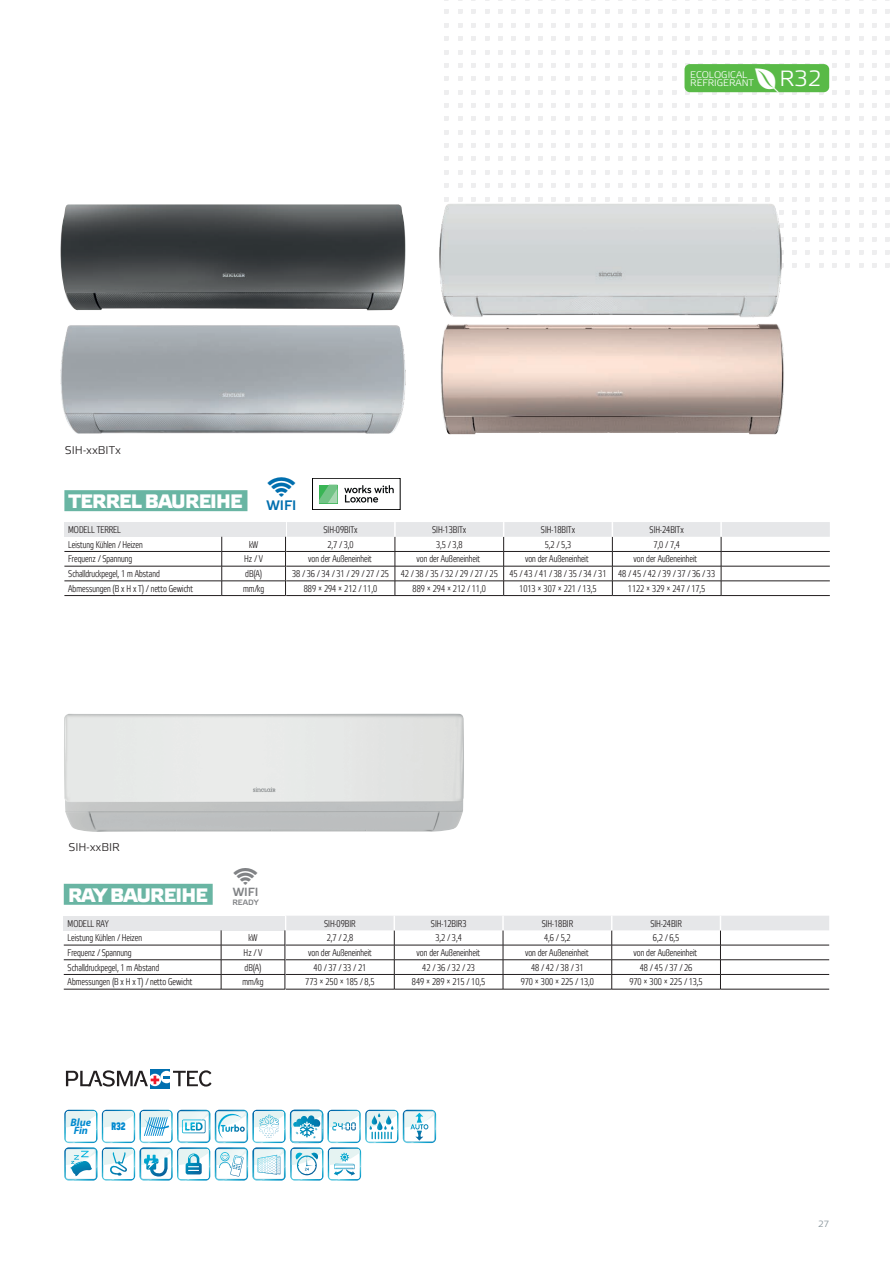
<style>
.page{position:relative;width:893px;height:1263px;background:#fff}
.page>*{position:absolute;margin:0;border:0;box-sizing:border-box;transform-origin:0 0}
.t1{font:22.05px "Etelka Light Pro";color:#fff}
.t2{font:700 19.5px "Etelka Medium Pro";letter-spacing:-.04em;color:#fff}
.t3{font:13.8px "Etelka Medium Pro";color:#006faf}
.t4{font:11.85px "Etelka Medium Pro";color:#808285}
.t5{font:11.25px "Etelka Light Pro";color:#231f20}
.t6{font:italic 700 10.8px/7.6px "Myriad Pro";color:#0089cf}
.t7{font:10.8px "Header 15";color:#0089cf}
.t8{font:9.75px/14.7px "Etelka Narrow Light Pro";color:#231f20}
.t9{font:9.45px/8.7px "Etelka Light Pro";color:#fff}
.t10{font:9px "Etelka Light Pro";color:#828f96}
.t11{font:7.8px "Etelka Medium Pro";color:#808285}
</style>
<div class="page">
<svg style="left:444px;top:0;width:446px;height:267px"></svg>
<hr style="left:286px;top:595px;width:109px;height:1px;background:#231f20">
<hr style="left:395px;top:595px;width:109px;height:1px;background:#231f20">
<hr style="left:504px;top:595px;width:108px;height:1px;background:#231f20">
<hr style="left:612px;top:595px;width:109px;height:1px;background:#231f20">
<hr style="left:721px;top:595px;width:109px;height:1px;background:#231f20">
<hr style="left:286px;top:989px;width:108px;height:1px;background:#231f20">
<hr style="left:394px;top:989px;width:109px;height:1px;background:#231f20">
<hr style="left:503px;top:989px;width:109px;height:1px;background:#231f20">
<hr style="left:612px;top:989px;width:108px;height:1px;background:#231f20">
<hr style="left:720px;top:989px;width:109px;height:1px;background:#231f20">
<div style="left:151px;top:1069px;width:19px;height:19px;background:#006faf"></div>
<svg style="left:66px;top:1070px;width:146px;height:16px"></svg>
<svg style="left:64px;top:1110px;width:372px;height:71px"></svg>
<div style="left:684px;top:64px;width:145px;height:28px;background:#59ba47;border-radius:5px"></div>
<img style="left:64px;top:714px;width:400px;height:118px">
<img style="left:60px;top:204px;width:346px;height:107px">
<img style="left:60px;top:325px;width:346px;height:109px">
<img style="left:439px;top:199px;width:368px;height:119px">
<img style="left:441px;top:324px;width:343px;height:111px">
<div style="left:64px;top:490px;width:183px;height:21px;background:#69b5a3"></div>
<div style="left:64px;top:522px;width:222px;height:15px;background:#e6e7e9"></div>
<hr style="left:64px;top:551px;width:158px;height:1px;background:#231f20">
<hr style="left:64px;top:581px;width:158px;height:1px;background:#231f20">
<hr style="left:222px;top:551px;width:64px;height:1px;background:#231f20">
<hr style="left:64px;top:566px;width:158px;height:1px;background:#231f20">
<hr style="left:222px;top:566px;width:64px;height:1px;background:#231f20">
<hr style="left:222px;top:581px;width:64px;height:1px;background:#231f20">
<svg style="left:221px;top:537px;width:1px;height:58px"></svg>
<svg style="left:285px;top:522px;width:545px;height:73px"></svg>
<hr style="left:64px;top:595px;width:158px;height:1px;background:#231f20">
<hr style="left:222px;top:595px;width:64px;height:1px;background:#231f20">
<div style="left:64px;top:916px;width:221px;height:14px;background:#e6e7e9"></div>
<hr style="left:64px;top:945px;width:157px;height:1px;background:#231f20">
<hr style="left:64px;top:974px;width:157px;height:1px;background:#231f20">
<hr style="left:221px;top:945px;width:64px;height:1px;background:#231f20">
<hr style="left:64px;top:959px;width:157px;height:1px;background:#231f20">
<hr style="left:221px;top:959px;width:64px;height:1px;background:#231f20">
<hr style="left:221px;top:974px;width:64px;height:1px;background:#231f20">
<svg style="left:221px;top:930px;width:1px;height:59px"></svg>
<svg style="left:285px;top:916px;width:544px;height:73px"></svg>
<hr style="left:64px;top:989px;width:157px;height:1px;background:#231f20">
<hr style="left:221px;top:989px;width:64px;height:1px;background:#231f20">
<div style="left:64px;top:884px;width:149px;height:21px;background:#69b5a3"></div>
<svg style="left:319px;top:485px;width:18px;height:18px"></svg>
<svg style="left:344px;top:485px;width:50px;height:17px"></svg>
<div style="left:312px;top:478px;width:88px;height:32px;border:1px solid #000001"></div>
<div style="left:289px;top:553px;width:104px;height:12px;background:#fff"></div>
<div style="left:289px;top:947px;width:104px;height:12px;background:#fff"></div>
<div style="left:506px;top:553px;width:104px;height:12px;background:#fff"></div>
<div style="left:506px;top:947px;width:104px;height:12px;background:#fff"></div>
<div style="left:398px;top:553px;width:103px;height:12px;background:#fff"></div>
<div style="left:398px;top:947px;width:103px;height:12px;background:#fff"></div>
<div style="left:614px;top:553px;width:104px;height:12px;background:#fff"></div>
<div style="left:614px;top:947px;width:104px;height:12px;background:#fff"></div>
<p class="t5" style="left:65px;top:444px;width:58px">SIH-xxBITx</p>
<p class="t9" style="left:690px;top:71px;width:65px">ECOLOGICAL<br>REFRIGERANT</p>
<h1 class="t1" style="left:779px;top:67px;width:44px">R32</h1>
<h2 class="t2" style="left:69px;top:490px;width:175px">TERREL BAUREIHE</h2>
<p class="t8" style="left:68px;top:523px;width:76px">MODELL TERREL<br>Leistung Kühlen / Heizen</p>
<h3 class="t3" style="left:266px;top:498px;width:31px">WIFI</h3>
<p class="t8" style="left:323px;top:523px;width:36px">SIH-09BITx</p>
<p class="t8" style="left:432px;top:523px;width:36px">SIH-13BITx</p>
<p class="t8" style="left:541px;top:523px;width:36px">SIH-18BITx</p>
<p class="t8" style="left:650px;top:523px;width:36px">SIH-24BITx</p>
<p class="t8" style="left:327px;top:537px;width:28px">2,7 / 3,0</p>
<p class="t8" style="left:436px;top:537px;width:28px">3,5 / 3,8</p>
<p class="t8" style="left:545px;top:537px;width:28px">5,2 / 5,3</p>
<p class="t8" style="left:653px;top:537px;width:28px">7,0 / 7,4</p>
<p class="t8" style="left:319px;top:552px;width:44px">z OD jednotky</p>
<p class="t8" style="left:428px;top:552px;width:44px">z OD jednotky</p>
<p class="t8" style="left:537px;top:552px;width:44px">z OD jednotky</p>
<p class="t8" style="left:646px;top:552px;width:44px">z OD jednotky</p>
<p class="t8" style="left:292px;top:567px;width:425px">38 / 36 / 34 / 31 / 29 / 27 / 25 42 / 38 / 35 / 32 / 29 / 27 / 25 45 / 43 / 41 / 38 / 35 / 34 / 31 48 / 45 / 42 / 39 / 37 / 36 / 33</p>
<p class="t8" style="left:304px;top:582px;width:75px">889 × 294 × 212 / 11,0</p>
<p class="t8" style="left:413px;top:582px;width:75px">889 × 294 × 212 / 11,0</p>
<p class="t8" style="left:519px;top:582px;width:79px">1013 × 307 × 221 / 13,5</p>
<p class="t8" style="left:628px;top:582px;width:79px">1122 × 329 × 247 / 17,5</p>
<p class="t8" style="left:249px;top:537px;width:11px">kW</p>
<p class="t8" style="left:308px;top:552px;width:65px">von der Außeneinheit</p>
<p class="t8" style="left:417px;top:552px;width:65px">von der Außeneinheit</p>
<p class="t8" style="left:525px;top:552px;width:65px">von der Außeneinheit</p>
<p class="t8" style="left:633px;top:552px;width:65px">von der Außeneinheit</p>
<p class="t8" style="left:68px;top:552px;width:66px">Frequenz / Spannung</p>
<p class="t8" style="left:244px;top:552px;width:20px">Hz / V</p>
<p class="t8" style="left:68px;top:567px;width:93px">Schalldruckpegel, 1 m Abstand</p>
<p class="t8" style="left:245px;top:567px;width:18px">dB(A)</p>
<p class="t8" style="left:68px;top:582px;width:126px">Abmessungen (B x H x T) / netto Gewicht</p>
<p class="t8" style="left:243px;top:582px;width:23px">mm/kg</p>
<p class="t5" style="left:68px;top:841px;width:53px">SIH-xxBIR</p>
<h2 class="t2" style="left:68px;top:884px;width:141px">RAY BAUREIHE</h2>
<p class="t4" style="left:233px;top:886px;width:27px">WIFI</p>
<p class="t11" style="left:232px;top:897px;width:28px">READY</p>
<p class="t8" style="left:68px;top:916px;width:76px">MODELL RAY<br>Leistung Kühlen / Heizen</p>
<p class="t8" style="left:248px;top:931px;width:11px">kW</p>
<p class="t8" style="left:68px;top:946px;width:66px">Frequenz / Spannung</p>
<p class="t8" style="left:244px;top:946px;width:20px">Hz / V</p>
<p class="t8" style="left:68px;top:960px;width:93px">Schalldruckpegel, 1 m Abstand</p>
<p class="t8" style="left:245px;top:960px;width:18px">dB(A)</p>
<p class="t8" style="left:68px;top:975px;width:126px">Abmessungen (B x H x T) / netto Gewicht</p>
<p class="t8" style="left:242px;top:975px;width:23px">mm/kg</p>
<p class="t8" style="left:324px;top:916px;width:33px">SIH-09BIR</p>
<p class="t8" style="left:431px;top:916px;width:37px">SIH-12BIR3</p>
<p class="t8" style="left:542px;top:916px;width:33px">SIH-18BIR</p>
<p class="t8" style="left:650px;top:916px;width:33px">SIH-24BIR</p>
<p class="t8" style="left:327px;top:931px;width:28px">2,7 / 2,8</p>
<p class="t8" style="left:435px;top:931px;width:28px">3,2 / 3,4</p>
<p class="t8" style="left:544px;top:931px;width:28px">4,6 / 5,2</p>
<p class="t8" style="left:653px;top:931px;width:28px">6,2 / 6,5</p>
<p class="t8" style="left:319px;top:946px;width:44px">z OD jednotky</p>
<p class="t8" style="left:428px;top:946px;width:44px">z OD jednotky</p>
<p class="t8" style="left:536px;top:946px;width:44px">z OD jednotky</p>
<p class="t8" style="left:645px;top:946px;width:44px">z OD jednotky</p>
<p class="t8" style="left:314px;top:960px;width:54px">40 / 37 / 33 / 21</p>
<p class="t8" style="left:422px;top:960px;width:54px">42 / 36 / 32 / 23</p>
<p class="t8" style="left:531px;top:960px;width:54px">48 / 42 / 38 / 31</p>
<p class="t8" style="left:640px;top:960px;width:54px">48 / 45 / 37 / 26</p>
<p class="t8" style="left:305px;top:975px;width:71px">773 × 250 × 185 / 8,5</p>
<p class="t8" style="left:412px;top:975px;width:75px">849 × 289 × 215 / 10,5</p>
<p class="t8" style="left:521px;top:975px;width:75px">970 × 300 × 225 / 13,0</p>
<p class="t8" style="left:629px;top:975px;width:75px">970 × 300 × 225 / 13,5</p>
<p class="t8" style="left:308px;top:946px;width:65px">von der Außeneinheit</p>
<p class="t8" style="left:417px;top:946px;width:65px">von der Außeneinheit</p>
<p class="t8" style="left:525px;top:946px;width:65px">von der Außeneinheit</p>
<p class="t8" style="left:633px;top:946px;width:65px">von der Außeneinheit</p>
<p class="t6" style="left:71px;top:1118px;width:22px">Blue<br>Fin</p>
<p class="t7" style="left:111px;top:1121px;width:16px">R32</p>
<p class="t10" style="left:818px;top:1219px;width:13px">27</p>
</div>
